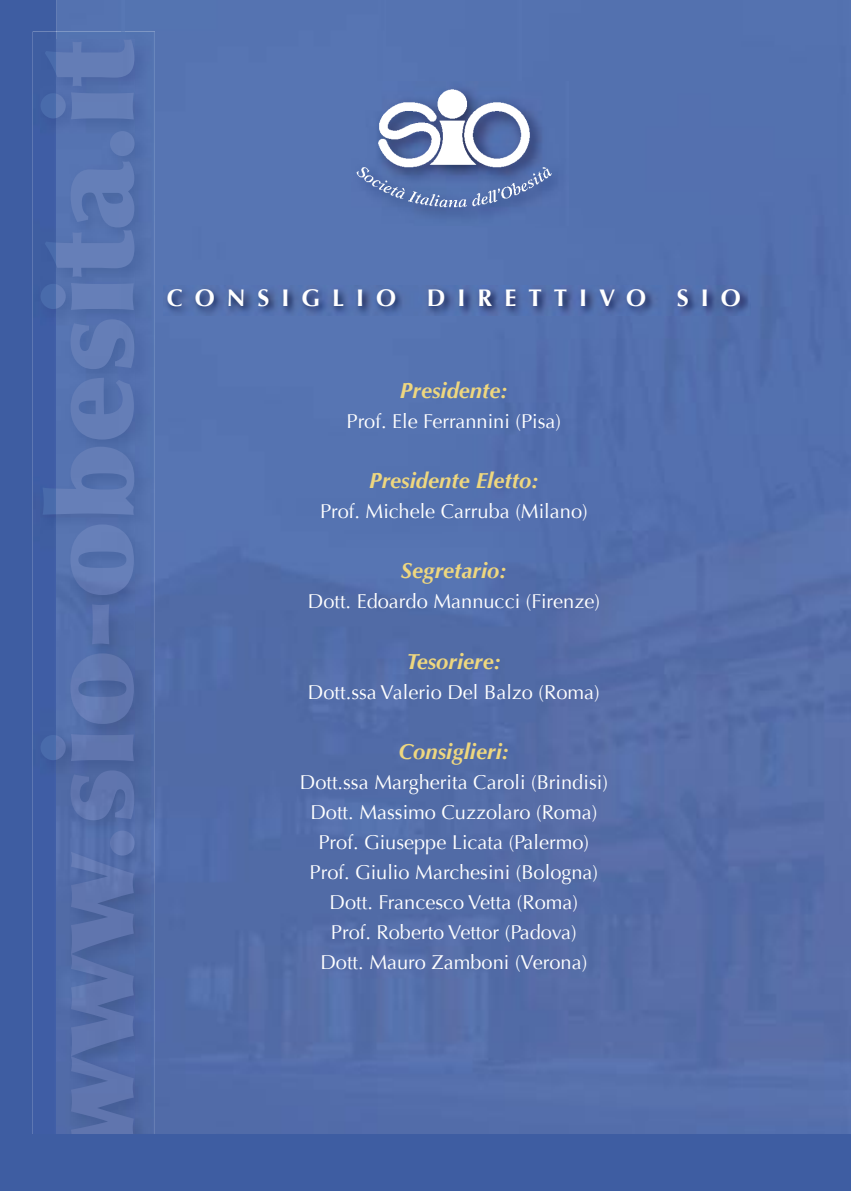
<style>
.page{position:relative;width:851px;height:1191px;background:#fff}
.page>*{position:absolute;margin:0;border:0;box-sizing:border-box;transform-origin:0 0}
.t1{font:700 24px "Optima";letter-spacing:.5em;color:#fff}
.t2{font:italic 700 22px "Optima";color:#eed77f}
.t3{font:20px/30px "Optima";color:#fff;text-align:center}
</style>
<div class="page">
<div style="left:0;top:0;width:57px;height:1134px;background:#3e5da2"></div>
<img style="left:155px;top:214px;width:695px;height:920px">
<div style="left:124px;top:0;width:262px;height:214px;background:#5775b3"></div>
<div style="left:521px;top:0;width:329px;height:214px;background:#5371af"></div>
<div style="left:386px;top:0;width:135px;height:81px;background:#5573b1"></div>
<div style="left:57px;top:0;width:67px;height:31px;background:#5472b0"></div>
<img style="left:33px;top:31px;width:122px;height:1103px">
<img style="left:40px;top:39px;width:17px;height:1095px">
<img style="left:57px;top:39px;width:77px;height:1095px">
<div style="left:352px;top:81px;width:216px;height:144px;background:#5472b0"></div>
<img style="left:354px;top:85px;width:198px;height:126px">
<img style="left:164px;top:286px;width:586px;height:30px">
<div style="left:0;top:1134px;width:850px;height:57px;background:#3e5da2"></div>
<p class="t1" style="left:167px;top:283px;width:231px">CONSIGLIO</p>
<p class="t1" style="left:427px;top:283px;width:221px">DIRETTIVO</p>
<p class="t1" style="left:676px;top:283px;width:65px">SIO</p>
<p class="t2" style="left:400px;top:378px;width:109px">Presidente:</p>
<p class="t3" style="left:346px;top:407px;width:216px">Prof. Ele Ferrannini (Pisa)</p>
<p class="t2" style="left:369px;top:468px;width:171px">Presidente Eletto:</p>
<p class="t3" style="left:320px;top:497px;width:269px">Prof. Michele Carruba (Milano)</p>
<p class="t2" style="left:401px;top:558px;width:107px">Segretario:</p>
<p class="t3" style="left:308px;top:587px;width:293px">Dott. Edoardo Mannucci (Firenze)</p>
<p class="t2" style="left:406px;top:648px;width:96px">Tesoriere:</p>
<p class="t3" style="left:308px;top:677px;width:293px">Dott.ssa Valerio Del Balzo (Roma)</p>
<p class="t2" style="left:398px;top:738px;width:112px">Consiglieri:</p>
<p class="t3" style="left:300px;top:767px;width:309px">Dott.ssa Margherita Caroli (Brindisi)<br>Dott. Massimo Cuzzolaro (Roma)<br>Prof. Giuseppe Licata (Palermo)<br>Prof. Giulio Marchesini (Bologna)<br>Dott. Francesco Vetta (Roma)<br>Prof. Roberto Vettor (Padova)<br>Dott. Mauro Zamboni (Verona)</p>
</div>
